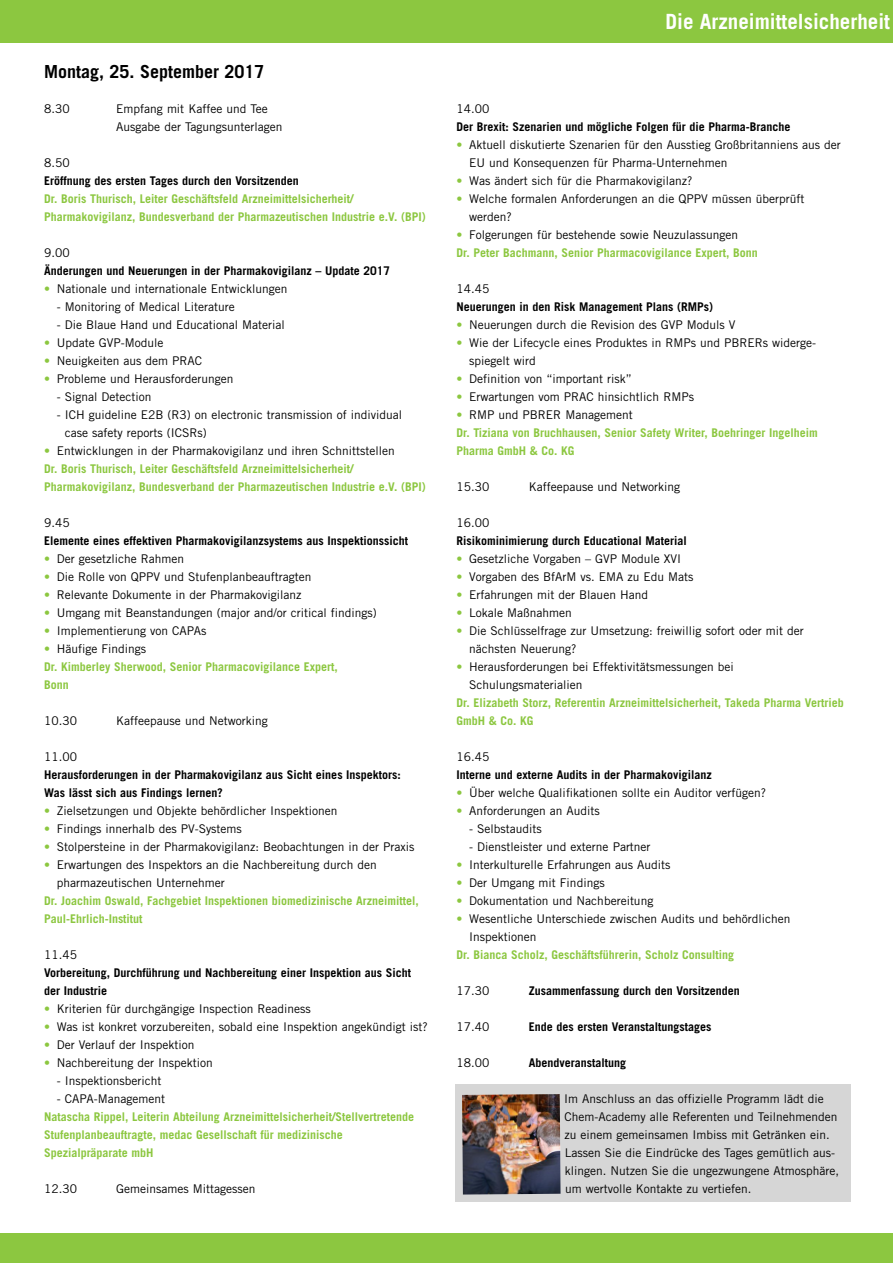
<style>
.page{position:relative;width:893px;height:1263px;background:#fff}
.page>*{position:absolute;margin:0;border:0;box-sizing:border-box;transform-origin:0 0}
.t1{font:700 21px "Trade Gothic";color:#fff}
.t2{font:700 18px "Trade Gothic";color:#000}
.t3{font:12px/18px "Trade Gothic";color:#000}
.t4{font:700 12px/18px "Trade Gothic";color:#8cc740}
.t5{font:700 12px/18px "Trade Gothic";color:#000}
.s1{color:#8cc740}
.s2{font-weight:400}
.s3{font-weight:400;color:#000}
</style>
<div class="page">
<div style="left:455px;top:1084px;width:395px;height:118px;background:#d6d6d6"></div>
<div style="left:0;top:0;width:893px;height:42px;background:#8cc740"></div>
<div style="left:0;top:1233px;width:893px;height:30px;background:#8cc740"></div>
<img style="left:462px;top:1094px;width:99px;height:100px">
<h2 class="t2" style="left:44px;top:61px;width:222px">Montag, 25. September 2017</h2>
<p class="t3" style="left:44px;top:99px;width:27px">8.30</p>
<p class="t3" style="left:116px;top:99px;width:168px">Empfang mit Kaffee und Tee<br>Ausgabe der Tagungsunterlagen</p>
<p class="t3" style="left:44px;top:153px;width:27px">8.50</p>
<p class="t5" style="left:44px;top:171px;width:256px">Eröffnung des ersten Tages durch den Vorsitzenden</p>
<p class="t4" style="left:44px;top:189px;width:383px">Dr. Boris Thurisch, Leiter Geschäftsfeld Arzneimittelsicherheit/<br>Pharmakovigilanz, Bundesverband der Pharmazeutischen Industrie e.V. (BPI)</p>
<p class="t3" style="left:44px;top:243px;width:27px">9.00</p>
<p class="t5" style="left:44px;top:261px;width:347px">Änderungen und Neuerungen in der Pharmakovigilanz – Update 2017</p>
<p class="t3" style="left:44px;top:279px;width:245px"><span class="s1">•</span> Nationale und internationale Entwicklungen</p>
<p class="t3" style="left:57px;top:297px;width:180px">- Monitoring of Medical Literature</p>
<p class="t3" style="left:57px;top:315px;width:230px">- Die Blaue Hand und Educational Material</p>
<p class="t3" style="left:44px;top:333px;width:121px"><span class="s1">•</span> Update GVP-Module</p>
<p class="t3" style="left:44px;top:351px;width:160px"><span class="s1">•</span> Neuigkeiten aus dem PRAC</p>
<p class="t3" style="left:44px;top:369px;width:191px"><span class="s1">•</span> Probleme und Herausforderungen</p>
<p class="t3" style="left:57px;top:387px;width:96px">- Signal Detection</p>
<p class="t3" style="left:65px;top:405px;width:339px;text-indent:-8px">- ICH guideline E2B (R3) on electronic transmission of individual case safety reports (ICSRs)</p>
<p class="t4" style="left:44px;top:441px;width:383px"><span class="s2">•</span> <span class="s3">Entwicklungen in der Pharmakovigilanz und ihren Schnittstellen<br></span>Dr. Boris Thurisch, Leiter Geschäftsfeld Arzneimittelsicherheit/<br>Pharmakovigilanz, Bundesverband der Pharmazeutischen Industrie e.V. (BPI)</p>
<p class="t3" style="left:44px;top:513px;width:27px">9.45</p>
<p class="t5" style="left:44px;top:531px;width:366px">Elemente eines effektiven Pharmakovigilanzsystems aus Inspektionssicht</p>
<p class="t3" style="left:44px;top:549px;width:142px"><span class="s1">•</span> Der gesetzliche Rahmen</p>
<p class="t3" style="left:44px;top:567px;width:269px"><span class="s1">•</span> Die Rolle von QPPV und Stufenplanbeauftragten</p>
<p class="t3" style="left:44px;top:585px;width:259px"><span class="s1">•</span> Relevante Dokumente in der Pharmakovigilanz</p>
<p class="t3" style="left:44px;top:603px;width:334px"><span class="s1">•</span> Umgang mit Beanstandungen (major and/or critical findings)</p>
<p class="t3" style="left:44px;top:621px;width:164px"><span class="s1">•</span> Implementierung von CAPAs</p>
<p class="t4" style="left:44px;top:639px;width:295px"><span class="s2">•</span> <span class="s3">Häufige Findings<br></span>Dr. Kimberley Sherwood, Senior Pharmacovigilance Expert,<br>Bonn</p>
<p class="t3" style="left:44px;top:711px;width:34px">10.30</p>
<p class="t3" style="left:116px;top:711px;width:153px">Kaffeepause und Networking</p>
<p class="t3" style="left:44px;top:747px;width:34px">11.00</p>
<p class="t5" style="left:44px;top:765px;width:358px">Herausforderungen in der Pharmakovigilanz aus Sicht eines Inspektors:<br>Was lässt sich aus Findings lernen?</p>
<p class="t3" style="left:44px;top:801px;width:295px"><span class="s1">•</span> Zielsetzungen und Objekte behördlicher Inspektionen</p>
<p class="t3" style="left:44px;top:819px;width:199px"><span class="s1">•</span> Findings innerhalb des PV-Systems</p>
<p class="t3" style="left:44px;top:837px;width:372px"><span class="s1">•</span> Stolpersteine in der Pharmakovigilanz: Beobachtungen in der Praxis</p>
<p class="t3" style="left:57px;top:855px;width:322px;text-indent:-13px"><span class="s1">•</span> Erwartungen des Inspektors an die Nachbereitung durch den pharmazeutischen Unternehmer</p>
<p class="t4" style="left:44px;top:891px;width:376px">Dr. Joachim Oswald, Fachgebiet Inspektionen biomedizinische Arzneimittel,<br>Paul-Ehrlich-Institut</p>
<p class="t3" style="left:44px;top:945px;width:34px">11.45</p>
<p class="t5" style="left:44px;top:963px;width:369px">Vorbereitung, Durchführung und Nachbereitung einer Inspektion aus Sicht der Industrie</p>
<p class="t3" style="left:44px;top:999px;width:268px"><span class="s1">•</span> Kriterien für durchgängige Inspection Readiness</p>
<p class="t3" style="left:44px;top:1017px;width:385px"><span class="s1">•</span> Was ist konkret vorzubereiten, sobald eine Inspektion angekündigt ist?</p>
<p class="t3" style="left:44px;top:1035px;width:152px"><span class="s1">•</span> Der Verlauf der Inspektion</p>
<p class="t3" style="left:44px;top:1053px;width:170px"><span class="s1">•</span> Nachbereitung der Inspektion</p>
<p class="t3" style="left:57px;top:1071px;width:106px">- Inspektionsbericht</p>
<p class="t3" style="left:57px;top:1089px;width:110px">- CAPA-Management</p>
<p class="t4" style="left:44px;top:1107px;width:371px">Natascha Rippel, Leiterin Abteilung Arzneimittelsicherheit/Stellvertretende<br>Stufenplanbeauftragte, medac Gesellschaft für medizinische<br>Spezialpräparate mbH</p>
<p class="t3" style="left:44px;top:1179px;width:34px">12.30</p>
<p class="t3" style="left:116px;top:1179px;width:141px">Gemeinsames Mittagessen</p>
<h1 class="t1" style="left:665px;top:9px;width:226px">Die Arzneimittelsicherheit</h1>
<p class="t3" style="left:456px;top:99px;width:34px">14.00</p>
<p class="t5" style="left:456px;top:117px;width:335px">Der Brexit: Szenarien und mögliche Folgen für die Pharma-Branche</p>
<p class="t3" style="left:469px;top:135px;width:373px;text-indent:-13px"><span class="s1">•</span> Aktuell diskutierte Szenarien für den Ausstieg Großbritanniens aus der<br>EU und Konsequenzen für Pharma-Unternehmen</p>
<p class="t3" style="left:456px;top:171px;width:237px"><span class="s1">•</span> Was ändert sich für die Pharmakovigilanz?</p>
<p class="t3" style="left:469px;top:189px;width:337px;text-indent:-13px"><span class="s1">•</span> Welche formalen Anforderungen an die QPPV müssen überprüft werden?</p>
<p class="t4" style="left:456px;top:225px;width:303px"><span class="s2">•</span> <span class="s3">Folgerungen für bestehende sowie Neuzulassungen<br></span>Dr. Peter Bachmann, Senior Pharmacovigilance Expert, Bonn</p>
<p class="t3" style="left:456px;top:279px;width:34px">14.45</p>
<p class="t5" style="left:456px;top:297px;width:258px">Neuerungen in den Risk Management Plans (RMPs)</p>
<p class="t3" style="left:456px;top:315px;width:280px"><span class="s1">•</span> Neuerungen durch die Revision des GVP Moduls V</p>
<p class="t3" style="left:469px;top:333px;width:348px;text-indent:-13px"><span class="s1">•</span> Wie der Lifecycle eines Produktes in RMPs und PBRERs widerge&shy;spiegelt wird</p>
<p class="t3" style="left:456px;top:369px;width:177px"><span class="s1">•</span> Definition von “important risk”</p>
<p class="t3" style="left:456px;top:387px;width:239px"><span class="s1">•</span> Erwartungen vom PRAC hinsichtlich RMPs</p>
<p class="t4" style="left:456px;top:405px;width:363px"><span class="s2">•</span> <span class="s3">RMP und PBRER Management<br></span>Dr. Tiziana von Bruchhausen, Senior Safety Writer, Boehringer Ingelheim<br>Pharma GmbH &amp; Co. KG</p>
<p class="t3" style="left:456px;top:477px;width:34px">15.30</p>
<p class="t3" style="left:529px;top:477px;width:153px">Kaffeepause und Networking</p>
<p class="t3" style="left:456px;top:513px;width:34px">16.00</p>
<p class="t5" style="left:456px;top:531px;width:232px">Risikominimierung durch Educational Material</p>
<p class="t3" style="left:456px;top:549px;width:226px"><span class="s1">•</span> Gesetzliche Vorgaben – GVP Module XVI</p>
<p class="t3" style="left:456px;top:567px;width:238px"><span class="s1">•</span> Vorgaben des BfArM vs. EMA zu Edu Mats</p>
<p class="t3" style="left:456px;top:585px;width:193px"><span class="s1">•</span> Erfahrungen mit der Blauen Hand</p>
<p class="t3" style="left:456px;top:603px;width:117px"><span class="s1">•</span> Lokale Maßnahmen</p>
<p class="t3" style="left:469px;top:621px;width:336px;text-indent:-13px"><span class="s1">•</span> Die Schlüsselfrage zur Umsetzung: freiwillig sofort oder mit der nächsten Neuerung?</p>
<p class="t3" style="left:469px;top:657px;width:266px;text-indent:-13px"><span class="s1">•</span> Herausforderungen bei Effektivitätsmessungen bei<br>Schulungsmaterialien</p>
<p class="t4" style="left:456px;top:693px;width:389px">Dr. Elizabeth Storz, Referentin Arzneimittelsicherheit, Takeda Pharma Vertrieb<br>GmbH &amp; Co. KG</p>
<p class="t3" style="left:456px;top:747px;width:34px">16.45</p>
<p class="t5" style="left:456px;top:765px;width:257px">Interne und externe Audits in der Pharmakovigilanz</p>
<p class="t3" style="left:456px;top:783px;width:311px"><span class="s1">•</span> Über welche Qualifikationen sollte ein Auditor verfügen?</p>
<p class="t3" style="left:456px;top:801px;width:145px"><span class="s1">•</span> Anforderungen an Audits</p>
<p class="t3" style="left:469px;top:819px;width:74px">- Selbstaudits</p>
<p class="t3" style="left:469px;top:837px;width:183px">- Dienstleister und externe Partner</p>
<p class="t3" style="left:456px;top:855px;width:216px"><span class="s1">•</span> Interkulturelle Erfahrungen aus Audits</p>
<p class="t3" style="left:456px;top:873px;width:150px"><span class="s1">•</span> Der Umgang mit Findings</p>
<p class="t3" style="left:456px;top:891px;width:198px"><span class="s1">•</span> Dokumentation und Nachbereitung</p>
<p class="t3" style="left:469px;top:909px;width:323px;text-indent:-13px"><span class="s1">•</span> Wesentliche Unterschiede zwischen Audits und behördlichen<br>Inspektionen</p>
<p class="t4" style="left:456px;top:945px;width:279px">Dr. Bianca Scholz, Geschäftsführerin, Scholz Consulting</p>
<p class="t3" style="left:456px;top:981px;width:34px">17.30</p>
<p class="t5" style="left:529px;top:981px;width:213px">Zusammenfassung durch den Vorsitzenden</p>
<p class="t3" style="left:456px;top:1017px;width:34px">17.40</p>
<p class="t5" style="left:529px;top:1017px;width:184px">Ende des ersten Veranstaltungstages</p>
<p class="t3" style="left:456px;top:1053px;width:34px">18.00</p>
<p class="t5" style="left:529px;top:1053px;width:99px">Abendveranstaltung</p>
<p class="t3" style="left:564px;top:1089px;width:276px">Im Anschluss an das offizielle Programm lädt die Chem-Academy alle Referenten und Teilnehmenden zu einem gemeinsamen Imbiss mit Getränken ein.<br>Lassen Sie die Eindrücke des Tages gemütlich aus&shy;klingen. Nutzen Sie die ungezwungene Atmosphäre, um wertvolle Kontakte zu vertiefen.</p>
</div>
